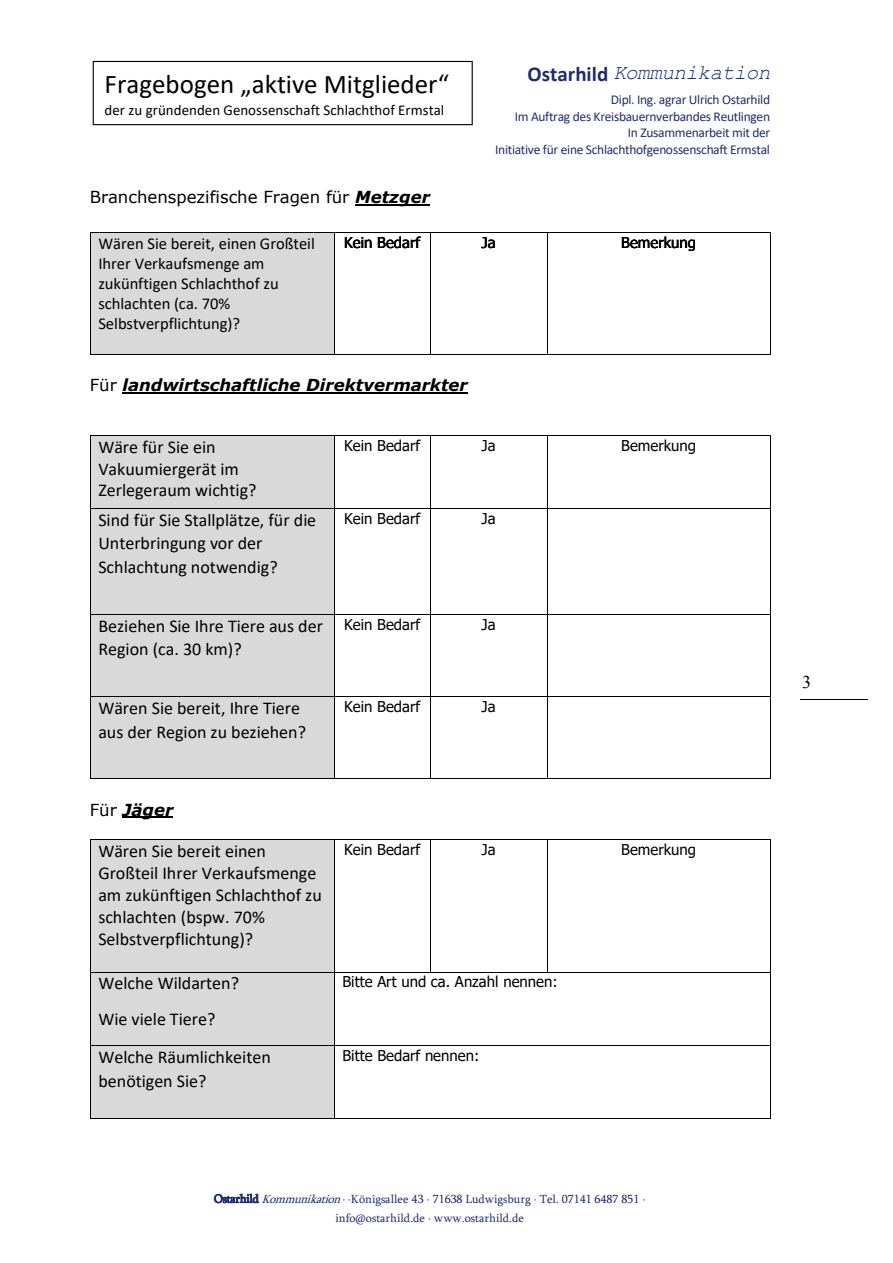
<style>
.page{position:relative;width:893px;height:1263px;background:#fff}
.page>*{position:absolute;margin:0;border:0;box-sizing:border-box;transform-origin:0 0}
.t1{font:27px "Calibri";color:#000}
.t2{font:italic 21px "Courier New";letter-spacing:-.025em;color:#202c72}
.t3{font:18px/21.9px "Calibri";color:#000}
.t4{font:18px "Times New Roman";color:#000}
.t5{font:16.5px/20.1px "Calibri";color:#000}
.t6{font:italic 700 16.5px "Verdana";color:#000}
.t7{font:16.5px "Verdana";color:#000}
.t8{font:15px "Tahoma";color:#000}
.t9{font:15px "Calibri";color:#000}
.t10{font:13.5px/16.5px "Calibri";letter-spacing:-.02em;color:#202c72;text-align:right}
.t11{font:12px/18.9px "Sylfaen";color:#202c72;text-align:center}
.s1{font-weight:700;font-style:italic}
.s2{font-family:"Calibri";font-weight:700;font-style:normal}
.s3{font-weight:400;font-style:normal}
.s4{font-style:italic}
</style>
<div class="page">
<div style="left:93px;top:61px;width:380px;height:64px;border:1px solid #000"></div>
<hr style="left:800px;top:699px;width:68px;height:1px;background:#000">
<hr style="left:355px;top:204px;width:75px;height:2px;background:#000">
<hr style="left:122px;top:392px;width:346px;height:2px;background:#000">
<div style="left:91px;top:435px;width:243px;height:73px;background:#d9d9d9"></div>
<hr style="left:90px;top:435px;width:244px;height:1px;background:#000">
<hr style="left:335px;top:435px;width:95px;height:1px;background:#000">
<hr style="left:430px;top:435px;width:117px;height:1px;background:#000">
<hr style="left:547px;top:435px;width:223px;height:1px;background:#000">
<hr style="left:90px;top:435px;width:1px;height:73px;background:#000">
<hr style="left:334px;top:435px;width:1px;height:73px;background:#000">
<hr style="left:430px;top:435px;width:1px;height:73px;background:#000">
<hr style="left:547px;top:435px;width:1px;height:73px;background:#000">
<hr style="left:770px;top:435px;width:1px;height:73px;background:#000">
<div style="left:91px;top:509px;width:243px;height:105px;background:#d9d9d9"></div>
<hr style="left:90px;top:508px;width:244px;height:1px;background:#000">
<hr style="left:335px;top:508px;width:95px;height:1px;background:#000">
<hr style="left:430px;top:508px;width:117px;height:1px;background:#000">
<hr style="left:547px;top:508px;width:223px;height:1px;background:#000">
<hr style="left:90px;top:508px;width:1px;height:106px;background:#000">
<hr style="left:334px;top:508px;width:1px;height:106px;background:#000">
<hr style="left:430px;top:508px;width:1px;height:106px;background:#000">
<hr style="left:547px;top:508px;width:1px;height:106px;background:#000">
<hr style="left:770px;top:508px;width:1px;height:106px;background:#000">
<div style="left:91px;top:614px;width:243px;height:82px;background:#d9d9d9"></div>
<hr style="left:90px;top:614px;width:244px;height:1px;background:#000">
<hr style="left:335px;top:614px;width:95px;height:1px;background:#000">
<hr style="left:430px;top:614px;width:117px;height:1px;background:#000">
<hr style="left:547px;top:614px;width:223px;height:1px;background:#000">
<hr style="left:90px;top:614px;width:1px;height:82px;background:#000">
<hr style="left:334px;top:614px;width:1px;height:82px;background:#000">
<hr style="left:430px;top:614px;width:1px;height:82px;background:#000">
<hr style="left:547px;top:614px;width:1px;height:82px;background:#000">
<hr style="left:770px;top:614px;width:1px;height:82px;background:#000">
<div style="left:91px;top:697px;width:243px;height:81px;background:#d9d9d9"></div>
<hr style="left:90px;top:696px;width:244px;height:1px;background:#000">
<hr style="left:335px;top:696px;width:95px;height:1px;background:#000">
<hr style="left:430px;top:696px;width:117px;height:1px;background:#000">
<hr style="left:547px;top:696px;width:223px;height:1px;background:#000">
<hr style="left:90px;top:697px;width:1px;height:81px;background:#000">
<hr style="left:90px;top:778px;width:244px;height:1px;background:#000">
<hr style="left:334px;top:697px;width:1px;height:81px;background:#000">
<hr style="left:335px;top:778px;width:95px;height:1px;background:#000">
<hr style="left:430px;top:697px;width:1px;height:81px;background:#000">
<hr style="left:430px;top:778px;width:117px;height:1px;background:#000">
<hr style="left:547px;top:697px;width:1px;height:81px;background:#000">
<hr style="left:547px;top:778px;width:223px;height:1px;background:#000">
<hr style="left:770px;top:697px;width:1px;height:81px;background:#000">
<hr style="left:122px;top:816px;width:51px;height:2px;background:#000">
<div style="left:91px;top:840px;width:243px;height:132px;background:#d9d9d9"></div>
<hr style="left:90px;top:839px;width:244px;height:1px;background:#000">
<hr style="left:335px;top:839px;width:95px;height:1px;background:#000">
<hr style="left:430px;top:839px;width:117px;height:1px;background:#000">
<hr style="left:547px;top:839px;width:223px;height:1px;background:#000">
<hr style="left:90px;top:840px;width:1px;height:132px;background:#000">
<hr style="left:334px;top:840px;width:1px;height:132px;background:#000">
<hr style="left:430px;top:840px;width:1px;height:132px;background:#000">
<hr style="left:547px;top:840px;width:1px;height:132px;background:#000">
<hr style="left:770px;top:840px;width:1px;height:132px;background:#000">
<div style="left:91px;top:972px;width:243px;height:73px;background:#d9d9d9"></div>
<hr style="left:90px;top:972px;width:244px;height:1px;background:#000">
<hr style="left:335px;top:972px;width:95px;height:1px;background:#000">
<hr style="left:430px;top:972px;width:117px;height:1px;background:#000">
<hr style="left:547px;top:972px;width:223px;height:1px;background:#000">
<hr style="left:90px;top:972px;width:1px;height:73px;background:#000">
<hr style="left:334px;top:972px;width:1px;height:73px;background:#000">
<hr style="left:770px;top:972px;width:1px;height:73px;background:#000">
<div style="left:91px;top:1046px;width:243px;height:72px;background:#d9d9d9"></div>
<hr style="left:90px;top:1045px;width:244px;height:1px;background:#000">
<hr style="left:335px;top:1045px;width:435px;height:1px;background:#000">
<hr style="left:90px;top:1046px;width:1px;height:72px;background:#000">
<hr style="left:90px;top:1118px;width:244px;height:1px;background:#000">
<hr style="left:334px;top:1046px;width:1px;height:72px;background:#000">
<hr style="left:335px;top:1118px;width:435px;height:1px;background:#000">
<hr style="left:770px;top:1046px;width:1px;height:72px;background:#000">
<div style="left:91px;top:233px;width:243px;height:121px;background:#d9d9d9"></div>
<hr style="left:90px;top:232px;width:244px;height:1px;background:#000">
<hr style="left:335px;top:232px;width:95px;height:1px;background:#000">
<hr style="left:430px;top:232px;width:117px;height:1px;background:#000">
<hr style="left:547px;top:232px;width:223px;height:1px;background:#000">
<hr style="left:90px;top:233px;width:1px;height:121px;background:#000">
<hr style="left:90px;top:354px;width:244px;height:1px;background:#000">
<hr style="left:334px;top:233px;width:1px;height:121px;background:#000">
<hr style="left:335px;top:354px;width:95px;height:1px;background:#000">
<hr style="left:430px;top:233px;width:1px;height:121px;background:#000">
<hr style="left:430px;top:354px;width:117px;height:1px;background:#000">
<hr style="left:547px;top:233px;width:1px;height:121px;background:#000">
<hr style="left:547px;top:354px;width:223px;height:1px;background:#000">
<hr style="left:770px;top:233px;width:1px;height:121px;background:#000">
<h1 class="t1" style="left:105px;top:65px;width:346px">Fragebogen „aktive Mitglieder“</h1>
<p class="t9" style="left:105px;top:99px;width:341px">der zu gründenden Genossenschaft Schlachthof Ermstal</p>
<p class="t7" style="left:90px;top:185px;width:342px">Branchenspezifische Fragen für <span class="s1">Metzger</span></p>
<p class="t2" style="left:528px;top:58px;width:244px"><span class="s2">Ostarhild</span> Kommunikation</p>
<p class="t10" style="left:495px;top:91px;width:277px">Dipl. Ing. agrar Ulrich Ostarhild<br>Im Auftrag des Kreisbauernverbandes Reutlingen<br>In Zusammenarbeit mit der<br>Initiative für eine Schlachthofgenossenschaft Ermstal</p>
<p class="t5" style="left:98px;top:233px;width:218px">Wären Sie bereit, einen Großteil<br>Ihrer Verkaufsmenge am zukünftigen Schlachthof zu schlachten (ca. 70%<br>Selbstverpflichtung)?</p>
<p class="t8" style="left:344px;top:232px;width:78px">Kein Bedarf</p>
<p class="t8" style="left:481px;top:232px;width:16px">Ja</p>
<p class="t8" style="left:621px;top:232px;width:76px">Bemerkung</p>
<p class="t5" style="left:215px;top:233px;width:98px">einen Großteil</p>
<p class="t5" style="left:179px;top:293px;width:30px">70%</p>
<p class="t6" style="left:90px;top:373px;width:379px"><span class="s3">Für</span> landwirtschaftliche Direktvermarkter</p>
<p class="t3" style="left:98px;top:435px;width:160px">Wäre für Sie ein<br>Vakuumiergerät im<br>Zerlegeraum wichtig?</p>
<p class="t8" style="left:344px;top:435px;width:78px">Kein Bedarf</p>
<p class="t8" style="left:481px;top:435px;width:16px">Ja</p>
<p class="t8" style="left:621px;top:435px;width:76px">Bemerkung</p>
<p class="t3" style="left:98px;top:507px;width:219px;line-height:23.7px">Sind für Sie Stallplätze, für die<br>Unterbringung vor der<br>Schlachtung notwendig?</p>
<p class="t8" style="left:344px;top:508px;width:78px">Kein Bedarf</p>
<p class="t8" style="left:481px;top:508px;width:16px">Ja</p>
<p class="t3" style="left:98px;top:613px;width:226px;line-height:23.5px">Beziehen Sie Ihre Tiere aus der<br>Region (ca. 30 km)?</p>
<p class="t8" style="left:344px;top:614px;width:78px">Kein Bedarf</p>
<p class="t8" style="left:481px;top:614px;width:16px">Ja</p>
<p class="t3" style="left:98px;top:695px;width:209px;line-height:23.7px">Wären Sie bereit, Ihre Tiere aus der Region zu beziehen?</p>
<p class="t8" style="left:344px;top:696px;width:78px">Kein Bedarf</p>
<p class="t8" style="left:481px;top:696px;width:16px">Ja</p>
<p class="t6" style="left:90px;top:798px;width:85px"><span class="s3">Für</span> Jäger</p>
<p class="t3" style="left:98px;top:839px;width:225px">Wären Sie bereit einen<br>Großteil Ihrer Verkaufsmenge am zukünftigen Schlachthof zu schlachten (bspw. 70%<br>Selbstverpflichtung)?</p>
<p class="t8" style="left:344px;top:839px;width:78px">Kein Bedarf</p>
<p class="t8" style="left:481px;top:839px;width:16px">Ja</p>
<p class="t8" style="left:621px;top:839px;width:76px">Bemerkung</p>
<p class="t3" style="left:98px;top:965px;width:142px;line-height:35.8px">Welche Wildarten?<br>Wie viele Tiere?</p>
<p class="t8" style="left:342px;top:972px;width:217px">Bitte Art und ca. Anzahl nennen:</p>
<p class="t3" style="left:98px;top:1044px;width:174px;line-height:23.7px">Welche Räumlichkeiten benötigen Sie?</p>
<p class="t8" style="left:342px;top:1045px;width:138px">Bitte Bedarf nennen:</p>
<p class="t4" style="left:802px;top:670px;width:10px">3</p>
<p class="t11" style="left:214px;top:1189px;width:427px">Ostarhild <span class="s4">Kommunikation</span> Königsallee 43 71638 Ludwigsburg Tel. 07141 6487 851 info@ostarhild.de www.ostarhild.de</p>
</div>
